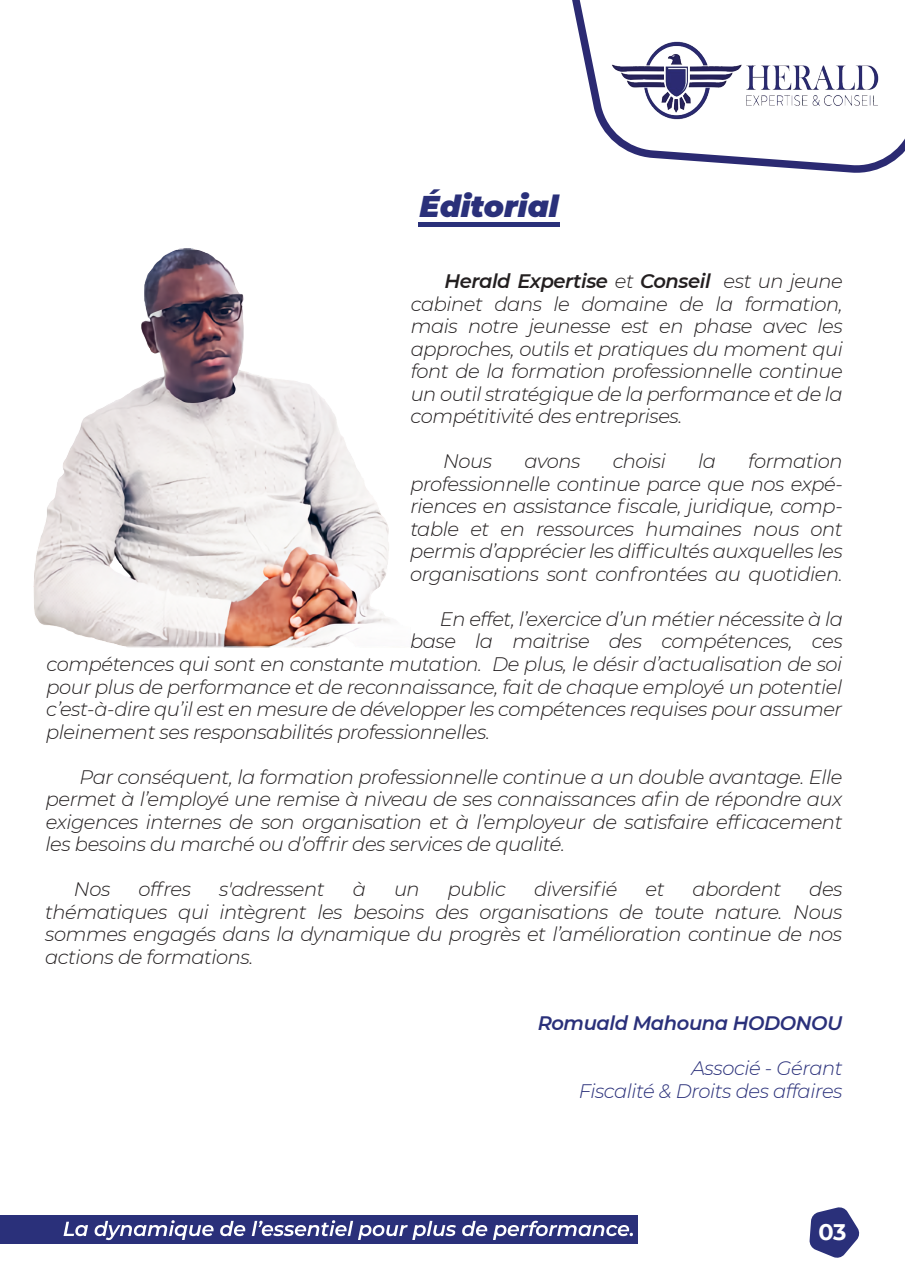
<style>
.page{position:relative;width:905px;height:1280px;background:#fff}
.page>*{position:absolute;margin:0;border:0;box-sizing:border-box;transform-origin:0 0}
.t1{font:italic 900 30px "Montserrat";color:#2a307a}
.t2{font:700 22.5px "Montserrat";color:#fff}
.t3{font:italic 300 19.5px/22.5px "Montserrat";letter-spacing:-.02em;color:#231f20;text-align:justify}
.t4{font:italic 300 19.5px/22.5px "Montserrat";letter-spacing:-.02em;color:#2a307a;text-align:right}
.t5{font:italic 600 19.5px "Montserrat";letter-spacing:-.02em;color:#2a307a}
.s1{font-weight:600}
</style>
<div class="page">
<img style="left:33px;top:248px;width:357px;height:399px">
<div style="left:418px;top:222px;width:142px;height:5px;background:#2a307a"></div>
<svg style="left:809px;top:1207px;width:51px;height:51px"></svg>
<div style="left:0;top:1215px;width:638px;height:29px;background:#2a307a"></div>
<svg style="left:64px;top:1222px;width:24px;height:14px"></svg>
<svg style="left:95px;top:1220px;width:119px;height:20px"></svg>
<svg style="left:220px;top:1221px;width:25px;height:15px"></svg>
<svg style="left:252px;top:1220px;width:204px;height:20px"></svg>
<svg style="left:462px;top:1221px;width:25px;height:15px"></svg>
<svg style="left:493px;top:1221px;width:140px;height:19px"></svg>
<svg style="left:572px;top:0;width:333px;height:171px"></svg>
<img style="left:612px;top:42px;width:267px;height:78px">
<h1 class="t1" style="left:420px;top:188px;width:140px">Éditorial</h1>
<p class="t3" style="left:411px;top:270px;width:434px;text-indent:34px"><span class="s1">Herald Expertise</span> et <span class="s1">Conseil</span> est un jeune cabinet dans le domaine de la formation, mais notre jeunesse est en phase avec les approches, outils et pratiques du moment qui font de la formation professionnelle continue un outil stratégique de la performance et de la compétitivité des entreprises.</p>
<p class="t3" style="left:443px;top:450px;width:51px">Nous</p>
<p class="t3" style="left:524px;top:450px;width:57px">avons</p>
<p class="t3" style="left:613px;top:450px;width:55px">choisi</p>
<p class="t3" style="left:698px;top:450px;width:19px">la</p>
<p class="t3" style="left:410px;top:450px;width:434px;text-indent:338px">formation professionnelle continue parce que nos expé&shy;riences en assistance fiscale, juridique, comp&shy;table et en ressources humaines nous ont permis d’apprécier les difficultés auxquelles les organisations sont confrontées au quotidien.</p>
<p class="t3" style="left:410px;top:607px;width:434px;text-align:right">En effet, l’exercice d’un métier nécessite à la base la maitrise des compétences, ces</p>
<p class="t3" style="left:46px;top:653px;width:798px">compétences qui sont en constante mutation. De plus, le désir d’actualisation de soi pour plus de performance et de reconnaissance, fait de chaque employé un potentiel c’est-à-dire qu’il est en mesure de développer les compétences requises pour assumer pleinement ses responsabilités professionnelles.</p>
<p class="t3" style="left:46px;top:766px;width:798px;text-indent:34px">Par conséquent, la formation professionnelle continue a un double avantage. Elle permet à l’employé une remise à niveau de ses connaissances afin de répondre aux exigences internes de son organisation et à l’employeur de satisfaire efficacement les besoins du marché ou d’offrir des services de qualité.</p>
<p class="t3" style="left:74px;top:878px;width:38px">Nos</p>
<p class="t3" style="left:138px;top:878px;width:54px">offres</p>
<p class="t3" style="left:219px;top:878px;width:107px">s'adressent</p>
<p class="t3" style="left:353px;top:878px;width:15px">à</p>
<p class="t3" style="left:394px;top:878px;width:27px">un</p>
<p class="t3" style="left:448px;top:878px;width:60px">public</p>
<p class="t3" style="left:534px;top:878px;width:85px">diversifié</p>
<p class="t3" style="left:645px;top:878px;width:20px">et</p>
<p class="t3" style="left:693px;top:878px;width:90px">abordent</p>
<p class="t3" style="left:45px;top:878px;width:799px;text-indent:764px">des thématiques qui intègrent les besoins des organisations de toute nature. Nous sommes engagés dans la dynamique du progrès et l’amélioration continue de nos actions de formations.</p>
<p class="t5" style="left:538px;top:1011px;width:306px">Romuald Mahouna HODONOU</p>
<p class="t4" style="left:579px;top:1057px;width:265px">Associé - Gérant<br>Fiscalité &amp; Droits des affaires</p>
<p class="t2" style="left:818px;top:1218px;width:29px">03</p>
</div>
